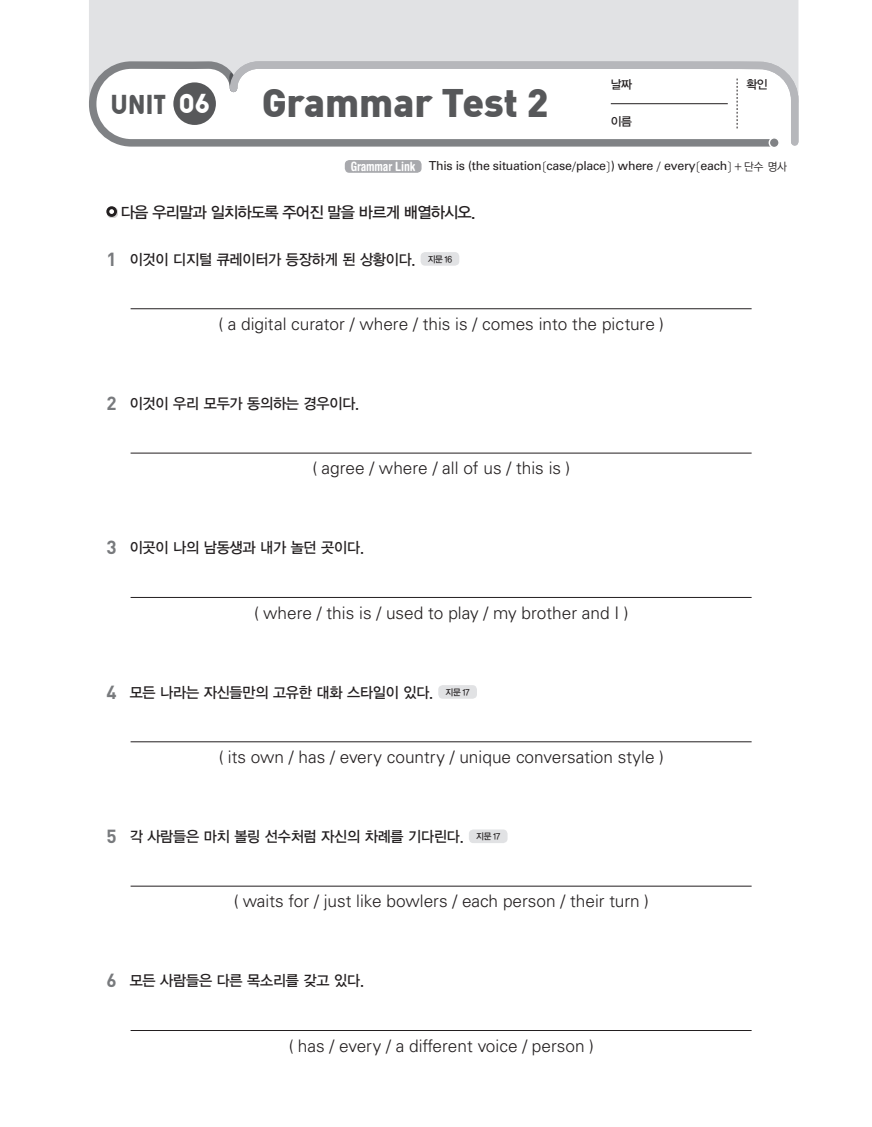
<style>
.page{position:relative;width:872px;height:1127px;background:#fff}
.page>*{position:absolute;margin:0;border:0;box-sizing:border-box;transform-origin:0 0}
.t1{font:39px "Dinbla";color:#57585a}
.t2{font:700 26.1px "Harry";letter-spacing:.005em;color:#57585a}
.t3{font:300 17.25px "Univers LT Std";color:#231f20}
.t4{font:15.75px "YDVYGO13";letter-spacing:-.05em;color:#231f20}
.t5{font:15px "YDVYGO13";letter-spacing:-.015em;color:#231f20;scale:.95 1}
.t6{font:12.3px "Univers LT Std";letter-spacing:-.02em;color:#231f20}
.t7{font:12px "YDVYGO13";color:#231f20}
.s1{color:#fff}
.s2{font-family:"Helvetica Rounded LT Std";font-weight:700;font-stretch:condensed;font-size:12.75px;color:#fff}
.s3{font-family:"A Susic Plain NEW"}
.s4{font-family:"YDVYGO12";font-size:11.25px}
.s5{font-family:"DIN";font-weight:700;font-size:18.75px;color:#787a7d}
.s6{font-size:9px}
</style>
<div class="page">
<div style="left:345px;top:160px;width:76px;height:13px;background:#a8a9ad;border-radius:4px"></div>
<div style="left:107px;top:207px;width:11px;height:11px;background:#231f20;opacity:.2"></div>
<div style="left:106px;top:206px;width:11px;height:11px;background:#231f20;border-radius:50%"></div>
<svg style="left:109px;top:209px;width:5px;height:5px"></svg>
<div style="left:420px;top:252px;width:39px;height:14px;background:#e1e2e4;border-radius:4px"></div>
<hr style="left:131px;top:308px;width:620px;height:1px;background:#231f20">
<hr style="left:131px;top:453px;width:620px;height:1px;background:#231f20">
<hr style="left:131px;top:597px;width:620px;height:1px;background:#231f20">
<div style="left:438px;top:685px;width:39px;height:14px;background:#e1e2e4;border-radius:4px"></div>
<hr style="left:131px;top:741px;width:620px;height:1px;background:#231f20">
<div style="left:469px;top:829px;width:38px;height:14px;background:#e1e2e4;border-radius:4px"></div>
<hr style="left:131px;top:886px;width:620px;height:1px;background:#231f20">
<hr style="left:131px;top:1030px;width:620px;height:1px;background:#231f20">
<div style="left:89px;top:0;width:709px;height:58px;background:#e1e2e4"></div>
<svg style="left:89px;top:58px;width:137px;height:89px"></svg>
<svg style="left:226px;top:58px;width:573px;height:89px"></svg>
<div style="left:769px;top:138px;width:10px;height:10px;background:#808285;border-radius:50%"></div>
<div style="left:768px;top:137px;width:12px;height:11px;border:2px solid #fff;border-radius:50%"></div>
<div style="left:173px;top:82px;width:43px;height:43px;background:#57585a;border-radius:50%"></div>
<svg style="left:737px;top:79px;width:1px;height:49px"></svg>
<hr style="left:611px;top:103px;width:117px;height:1px;background:#231f20">
<h2 class="t2" style="left:111px;top:86px;width:101px">UNIT <span class="s1">06</span></h2>
<h1 class="t1" style="left:262px;top:76px;width:288px">Grammar Test 2</h1>
<p class="t7" style="left:611px;top:78px;width:23px">날짜</p>
<p class="t7" style="left:611px;top:114px;width:23px">이름</p>
<p class="t7" style="left:746px;top:78px;width:23px">확인</p>
<p class="t6" style="left:351px;top:159px;width:437px"><span class="s2">Grammar Link</span> This is (the situation<span class="s3">[</span>case<span class="s4">/</span>place<span class="s3">]</span>) where <span class="s4">/</span> every<span class="s3">[</span>each<span class="s3">]</span> <span class="s4">+ 단수 명사</span></p>
<p class="t4" style="left:121px;top:203px;width:356px">다음 우리말과 일치하도록 주어진 말을 바르게 배열하시오.</p>
<p class="t5" style="left:106px;top:250px;width:365px"><span class="s5">1</span> 이것이 디지털 큐레이터가 등장하게 된 상황이다. <span class="s6">지문 16</span></p>
<p class="t3" style="left:218px;top:313px;width:447px">( a digital curator / where / this is / comes into the picture )</p>
<p class="t5" style="left:106px;top:395px;width:268px"><span class="s5">2</span> 이것이 우리 모두가 동의하는 경우이다.</p>
<p class="t3" style="left:312px;top:458px;width:259px">( agree / where / all of us / this is )</p>
<p class="t5" style="left:106px;top:539px;width:273px"><span class="s5">3</span> 이곳이 나의 남동생과 내가 놀던 곳이다.</p>
<p class="t3" style="left:254px;top:602px;width:376px">( where / this is / used to play / my brother and I )</p>
<p class="t5" style="left:106px;top:683px;width:384px"><span class="s5">4</span> 모든 나라는 자신들만의 고유한 대화 스타일이 있다. <span class="s6">지문 17</span></p>
<p class="t3" style="left:219px;top:746px;width:446px">( its own / has / every country / unique conversation style )</p>
<p class="t5" style="left:106px;top:828px;width:416px"><span class="s5">5</span> 각 사람들은 마치 볼링 선수처럼 자신의 차례를 기다린다. <span class="s6">지문 17</span></p>
<p class="t3" style="left:234px;top:891px;width:416px">( waits for / just like bowlers / each person / their turn )</p>
<p class="t5" style="left:106px;top:972px;width:273px"><span class="s5">6</span> 모든 사람들은 다른 목소리를 갖고 있다.</p>
<p class="t3" style="left:289px;top:1035px;width:306px">( has / every / a different voice / person )</p>
</div>
